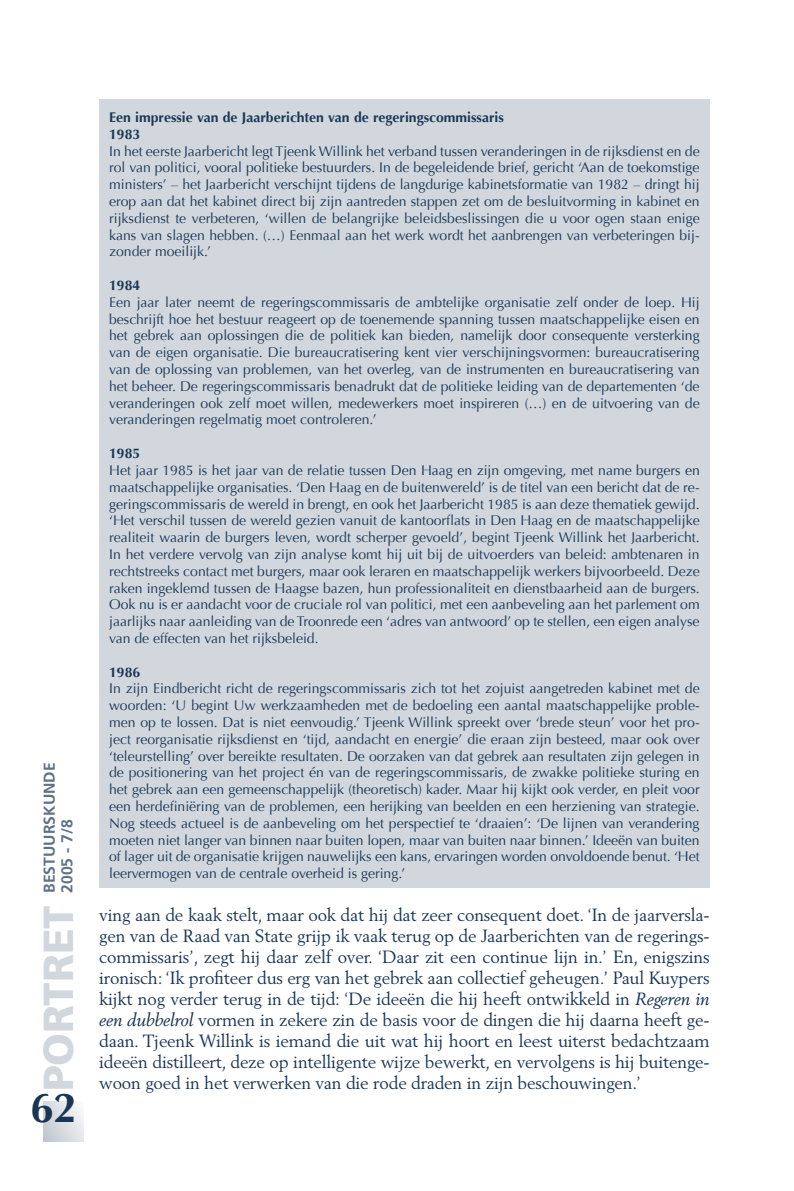
<style>
.page{position:relative;width:794px;height:1191px;background:#fff}
.page>*{position:absolute;margin:0;border:0;box-sizing:border-box;transform-origin:0 0}
.t1{font:900 42px "Frutiger";color:#d1d7dd}
.t2{font:700 42px "Optima";color:#1a3654}
.Standaard{font:17.5px/21px "Berling";letter-spacing:-.01em;color:#1a3654;text-align:justify}
.t3{font:700 15.75px/17.5px "Frutiger";color:#5f7287}
.Standaard-2{font:14px/16.8px "Optima";color:#1a3654;text-align:justify}
.T1{font:700 14px "Optima";color:#1a3654}
.Standaard-3{font:700 14px "Optima";color:#1a3654}
.s1{font-style:italic}
</style>
<div class="page">
<div style="left:43px;top:1101px;width:40px;height:40px;background:linear-gradient(to right,#c7ced5,#eff1f3)"></div>
<div style="left:99px;top:99px;width:610px;height:789px;background:#d1d7dd"></div>
<p class="t3" style="left:41px;top:893px;width:132px;rotate:-90deg">BESTUURSKUNDE<br>2005 - 7/8</p>
<h1 class="t1" style="left:33px;top:1091px;width:187px;rotate:-90deg">PORTRET</h1>
<h1 class="t2" style="left:30px;top:1083px;width:48px">62</h1>
<p class="T1" style="left:109px;top:109px;width:396px">Een impressie van de Jaarberichten van de regeringscommissaris</p>
<p class="Standaard-3" style="left:109px;top:126px;width:33px">1983</p>
<p class="Standaard-2" style="left:109px;top:143px;width:592px">In het eerste Jaarbericht legt Tjeenk Willink het verband tussen veranderingen in de rijksdienst en de rol van politici, vooral politieke bestuurders. In de begeleidende brief, gericht ‘Aan de toekomstige ministers’ – het Jaarbericht verschijnt tijdens de langdurige kabinetsformatie van 1982 – dringt hij erop aan dat het kabinet direct bij zijn aantreden stappen zet om de besluitvorming in kabinet en rijksdienst te verbeteren, ‘willen de belangrijke beleidsbeslissingen die u voor ogen staan enige kans van slagen hebben. (…) Eenmaal aan het werk wordt het aanbrengen van verbeteringen bij&shy;zonder moeilijk.’</p>
<p class="Standaard-3" style="left:109px;top:277px;width:33px">1984</p>
<p class="Standaard-2" style="left:109px;top:294px;width:592px">Een jaar later neemt de regeringscommissaris de ambtelijke organisatie zelf onder de loep. Hij beschrijft hoe het bestuur reageert op de toenemende spanning tussen maatschappelijke eisen en het gebrek aan oplossingen die de politiek kan bieden, namelijk door consequente versterking van de eigen organisatie. Die bureaucratisering kent vier verschijningsvormen: bureaucratisering van de oplossing van problemen, van het overleg, van de instrumenten en bureaucratisering van het beheer. De regeringscommissaris benadrukt dat de politieke leiding van de departementen ‘de veranderingen ook zelf moet willen, medewerkers moet inspireren (…) en de uitvoering van de veranderingen regelmatig moet controleren.’</p>
<p class="Standaard-3" style="left:109px;top:445px;width:33px">1985</p>
<p class="Standaard-2" style="left:109px;top:462px;width:592px">Het jaar 1985 is het jaar van de relatie tussen Den Haag en zijn omgeving, met name burgers en maatschappelijke organisaties. ‘Den Haag en de buitenwereld’ is de titel van een bericht dat de re&shy;geringscommissaris de wereld in brengt, en ook het Jaarbericht 1985 is aan deze thematiek gewijd. ‘Het verschil tussen de wereld gezien vanuit de kantoorflats in Den Haag en de maatschappelijke realiteit waarin de burgers leven, wordt scherper gevoeld’, begint Tjeenk Willink het Jaarbericht.<br>In het verdere vervolg van zijn analyse komt hij uit bij de uitvoerders van beleid: ambtenaren in rechtstreeks contact met burgers, maar ook leraren en maatschappelijk werkers bijvoorbeeld. Deze raken ingeklemd tussen de Haagse bazen, hun professionaliteit en dienstbaarheid aan de burgers.<br>Ook nu is er aandacht voor de cruciale rol van politici, met een aanbeveling aan het parlement om jaarlijks naar aanleiding van de Troonrede een ‘adres van antwoord’ op te stellen, een eigen analyse van de effecten van het rijksbeleid.</p>
<p class="Standaard-3" style="left:109px;top:663px;width:33px">1986</p>
<p class="Standaard-2" style="left:109px;top:680px;width:592px">In zijn Eindbericht richt de regeringscommissaris zich tot het zojuist aangetreden kabinet met de woorden: ‘U begint Uw werkzaamheden met de bedoeling een aantal maatschappelijke proble&shy;men op te lossen. Dat is niet eenvoudig.’ Tjeenk Willink spreekt over ‘brede steun’ voor het pro&shy;ject reorganisatie rijksdienst en ‘tijd, aandacht en energie’ die eraan zijn besteed, maar ook over ‘teleurstelling’ over bereikte resultaten. De oorzaken van dat gebrek aan resultaten zijn gelegen in de positionering van het project én van de regeringscommissaris, de zwakke politieke sturing en het gebrek aan een gemeenschappelijk (theoretisch) kader. Maar hij kijkt ook verder, en pleit voor een herdefiniëring van de problemen, een herijking van beelden en een herziening van strategie.<br>Nog steeds actueel is de aanbeveling om het perspectief te ‘draaien’: ‘De lijnen van verandering moeten niet langer van binnen naar buiten lopen, maar van buiten naar binnen.’ Ideeën van buiten of lager uit de organisatie krijgen nauwelijks een kans, ervaringen worden onvoldoende benut. ‘Het leervermogen van de centrale overheid is gering.’</p>
<p class="Standaard" style="left:99px;top:904px;width:612px">ving aan de kaak stelt, maar ook dat hij dat zeer consequent doet. ‘In de jaarversla&shy;gen van de Raad van State grijp ik vaak terug op de Jaarberichten van de regerings&shy;commissaris’, zegt hij daar zelf over. ‘Daar zit een continue lijn in.’ En, enigszins ironisch: ‘Ik profiteer dus erg van het gebrek aan collectief geheugen.’ Paul Kuypers kijkt nog verder terug in de tijd: ‘De ideeën die hij heeft ontwikkeld in <span class="s1">Regeren in een dubbelrol</span> vormen in zekere zin de basis voor de dingen die hij daarna heeft ge&shy;daan. Tjeenk Willink is iemand die uit wat hij hoort en leest uiterst bedachtzaam ideeën distilleert, deze op intelligente wijze bewerkt, en vervolgens is hij buitenge&shy;woon goed in het verwerken van die rode draden in zijn beschouwingen.’</p>
</div>
